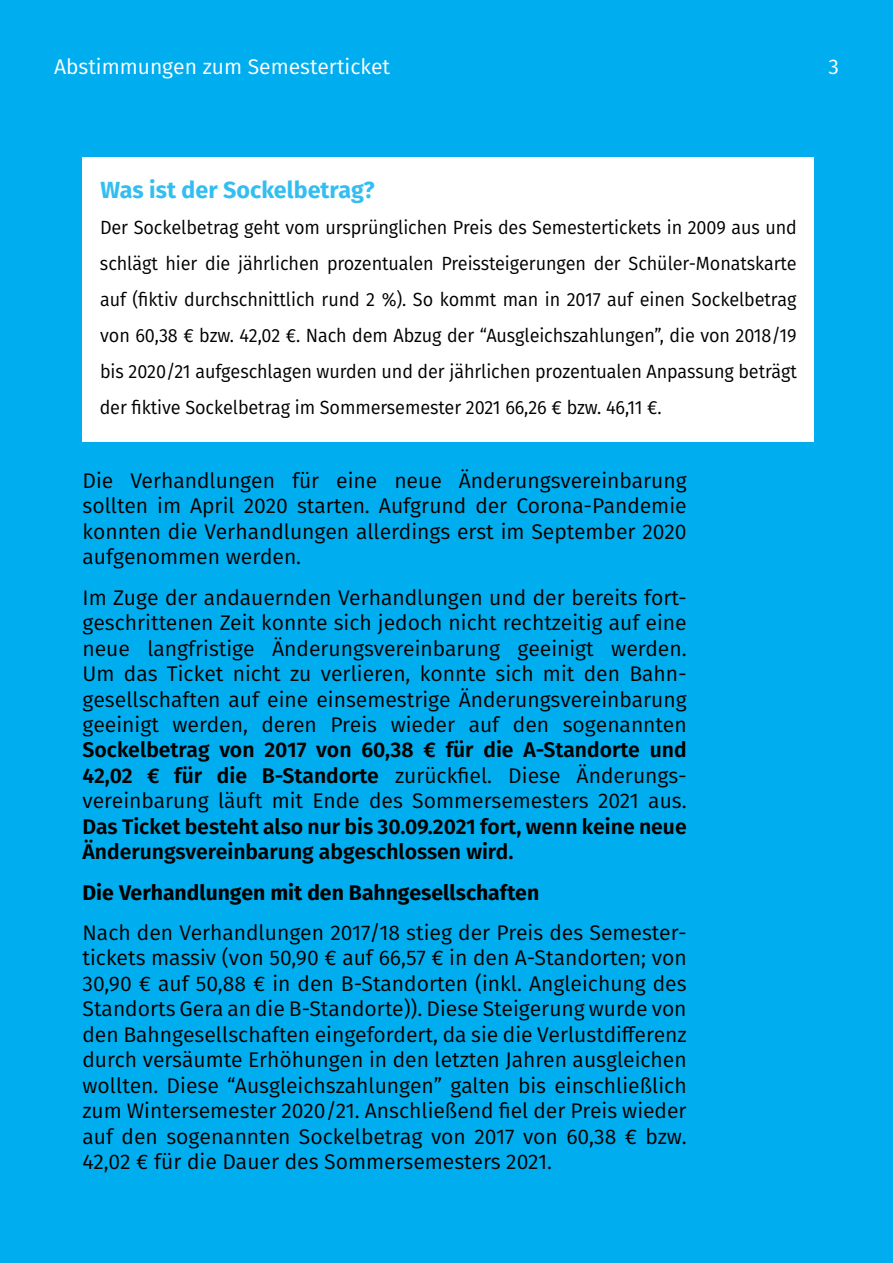
<style>
.page{position:relative;width:893px;height:1263px;background:#00aeef}
.page>*{position:absolute;margin:0;border:0;box-sizing:border-box;transform-origin:0 0}
.t1{font:700 23.4px "Fira Sans";color:#33bef2}
.t2{font:21.15px/25.5px "Fira Sans";color:#000;text-align:justify}
.t3{font:600 21.15px/25.5px "Fira Sans";color:#000}
.t4{font:700 21.15px "Fira Sans";color:#000}
.t5{font:21.15px "Fira Sans";color:#fff}
.t6{font:19.05px/36px "Fira Sans";letter-spacing:-.005em;color:#000;text-align:justify;scale:.95 1}
.s1{font-weight:600}
</style>
<div class="page">
<div style="left:83px;top:158px;width:731px;height:284px;background:#fff"></div>
<p class="t5" style="left:54px;top:51px;width:338px">Abstimmungen zum Semesterticket</p>
<p class="t5" style="left:828px;top:51px;width:12px">3</p>
<p class="t1" style="left:101px;top:170px;width:275px">Was ist der Sockelbetrag?</p>
<p class="t6" style="left:100px;top:209px;width:735px">Der Sockelbetrag geht vom ursprünglichen Preis des Semestertickets in 2009 aus und schlägt hier die jährlichen prozentualen Preissteigerungen der Schüler-Monatskarte auf (fiktiv durchschnittlich rund 2 %). So kommt man in 2017 auf einen Sockelbetrag von 60,38 € bzw. 42,02 €. Nach dem Abzug der “Ausgleichszahlungen”, die von 2018/19 bis 2020/21 aufgeschlagen wurden und der jährlichen prozentualen Anpassung beträgt der fiktive Sockelbetrag im Sommersemester 2021 66,26 € bzw. 46,11 €.</p>
<p class="t2" style="left:83px;top:467px;width:606px">Die Verhandlungen für eine neue Änderungsvereinbarung sollten im April 2020 starten. Aufgrund der Corona-Pandemie konnten die Verhandlungen allerdings erst im September 2020 aufgenommen werden.</p>
<p class="t2" style="left:83px;top:584px;width:606px;text-align:left">Im Zuge der andauernden Verhandlungen und der bereits fort&shy;geschrittenen Zeit konnte sich jedoch nicht rechtzeitig auf eine neue langfristige Änderungsvereinbarung geeinigt werden.<br>Um das Ticket nicht zu verlieren, konnte sich mit den Bahn&shy;gesellschaften auf eine einsemestrige Änderungsvereinbarung geeinigt werden, deren Preis wieder auf den sogenannten</p>
<p class="t2" style="left:83px;top:737px;width:606px;text-align:left"><span class="s1">Sockelbetrag von 2017 von 60,38 € für die A-Standorte und<br>42,02 € für die B-Standorte</span> zurückfiel. Diese Änderungs&shy;vereinbarung läuft mit Ende des Sommersemesters 2021 aus.</p>
<p class="t3" style="left:83px;top:812px;width:606px">Das Ticket besteht also nur bis 30.09.2021 fort, wenn keine neue<br>Änderungsvereinbarung abgeschlossen wird.</p>
<p class="t4" style="left:83px;top:874px;width:458px">Die Verhandlungen mit den Bahngesellschaften</p>
<p class="t2" style="left:83px;top:919px;width:606px">Nach den Verhandlungen 2017/18 stieg der Preis des Semester&shy;tickets massiv (von 50,90 € auf 66,57 € in den A-Standorten; von 30,90 € auf 50,88 € in den B-Standorten (inkl. Angleichung des Standorts Gera an die B-Standorte)). Diese Steigerung wurde von den Bahngesellschaften eingefordert, da sie die Verlustdifferenz durch versäumte Erhöhungen in den letzten Jahren ausgleichen wollten. Diese “Ausgleichszahlungen” galten bis einschließlich zum Wintersemester 2020/21. Anschließend fiel der Preis wieder auf den sogenannten Sockelbetrag von 2017 von 60,38 € bzw.<br>42,02 € für die Dauer des Sommersemesters 2021.</p>
</div>
